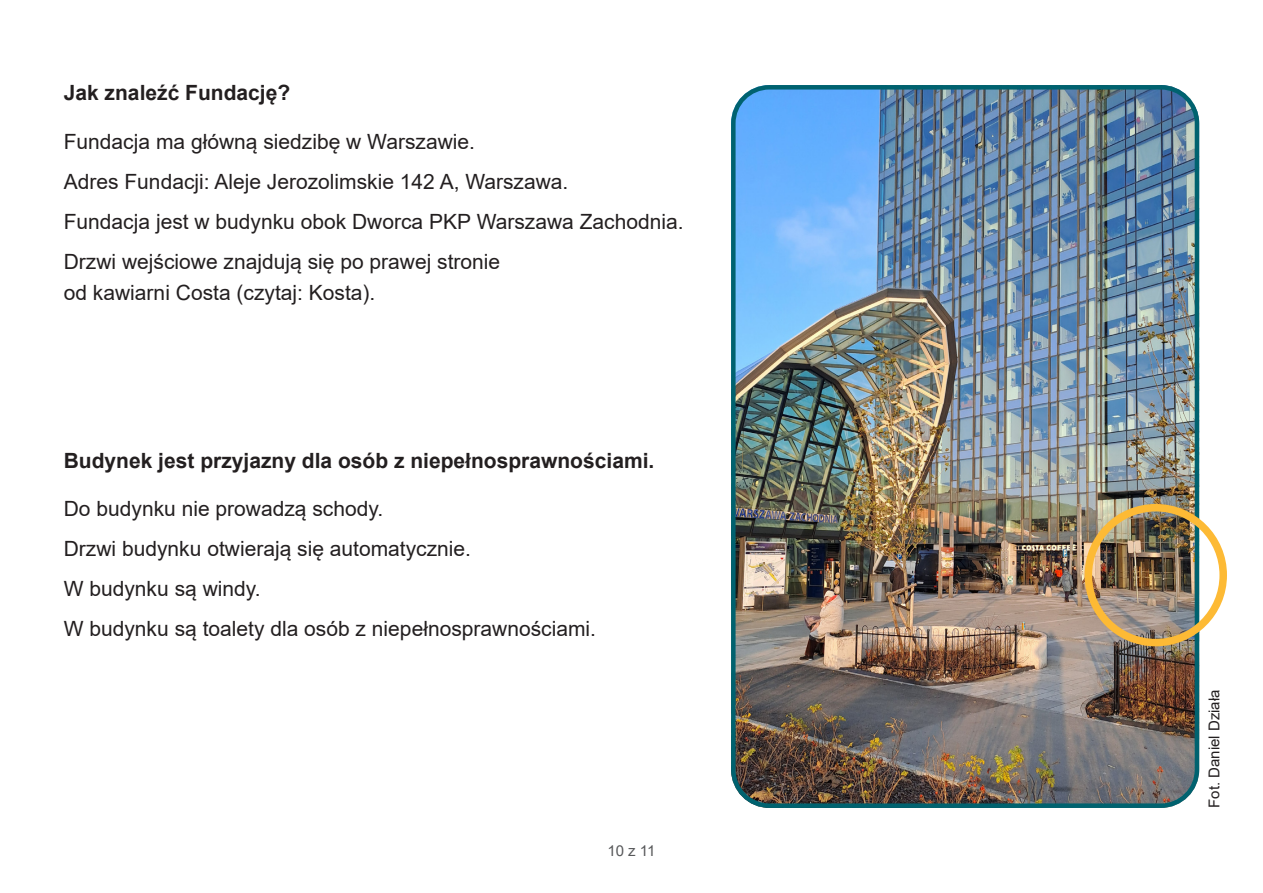
<style>
.page{position:relative;width:1263px;height:893px;background:#fff}
.page>*{position:absolute;margin:0;border:0;box-sizing:border-box;transform-origin:0 0}
.Tekst{font:21px/31.5px "Arial";color:#231f20}
.t1{font:700 21px "Arial";color:#231f20}
.Tekst-2{font:15px "Arial";color:#231f20}
.t2{font:15px "Arial";color:#57585a}
</style>
<div class="page">
<img style="left:736px;top:90px;width:463px;height:713px">
<div style="left:731px;top:85px;width:468px;height:723px;border:4px solid #00626f;border-radius:36px"></div>
<div style="left:1084px;top:504px;width:143px;height:142px;border:8px solid #fdba35;border-radius:50%"></div>
<h2 class="t1" style="left:64px;top:78px;width:228px">Jak znaleźć Fundację?</h2>
<p class="Tekst" style="left:64px;top:126px;width:413px">Fundacja ma główną siedzibę w Warszawie.</p>
<p class="Tekst" style="left:64px;top:166px;width:506px">Adres Fundacji: Aleje Jerozolimskie 142 A, Warszawa.</p>
<p class="Tekst" style="left:64px;top:206px;width:621px">Fundacja jest w budynku obok Dworca PKP Warszawa Zachodnia.</p>
<p class="Tekst" style="left:64px;top:246px;width:438px">Drzwi wejściowe znajdują się po prawej stronie od kawiarni Costa (czytaj: Kosta).</p>
<h2 class="t1" style="left:64px;top:446px;width:592px">Budynek jest przyjazny dla osób z niepełnosprawnościami.</h2>
<p class="Tekst" style="left:64px;top:493px;width:321px">Do budynku nie prowadzą schody.</p>
<p class="Tekst" style="left:64px;top:533px;width:409px">Drzwi budynku otwierają się automatycznie.</p>
<p class="Tekst" style="left:64px;top:573px;width:198px">W budynku są windy.</p>
<p class="Tekst" style="left:64px;top:613px;width:534px">W budynku są toalety dla osób z niepełnosprawnościami.</p>
<p class="t2" style="left:607px;top:840px;width:50px">10 z 11</p>
<p class="Tekst-2" style="left:1204px;top:808px;width:120px;rotate:-90deg">Fot. Daniel Działa</p>
</div>
